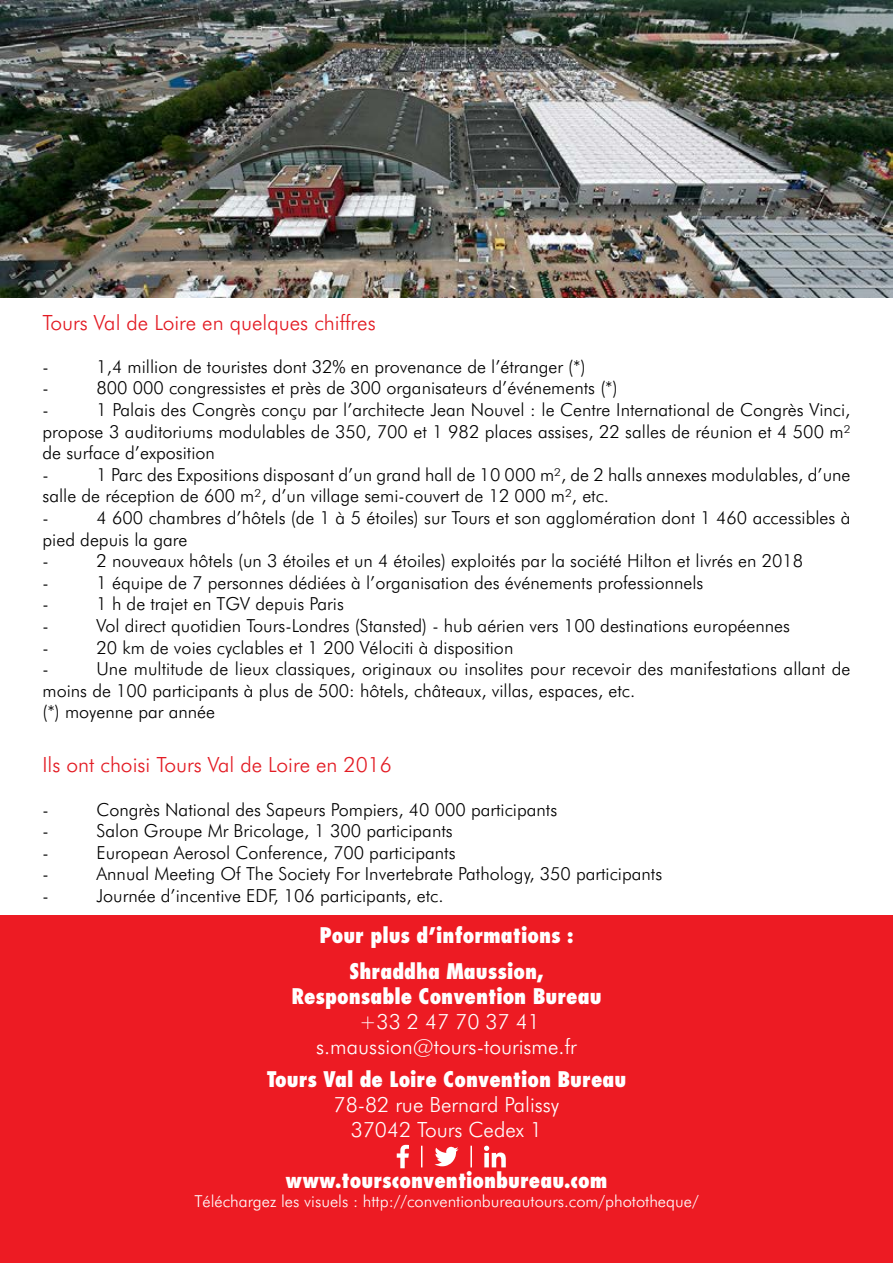
<style>
.page{position:relative;width:893px;height:1263px;background:#fff}
.page>*{position:absolute;margin:0;border:0;box-sizing:border-box;transform-origin:0 0}
.t1{font:800 condensed 21px/36px "Futura";color:#fff;text-align:center}
.t2{font:300 21px/25.2px "Futura BT";color:#fff;text-align:center}
.t3{font:300 21px "Futura BT";color:#e31b23}
.t4{font:300 18px/21.6px "Futura BT";color:#000}
.t5{font:300 16.5px "Futura BT";color:#fff}
</style>
<div class="page">
<div style="left:0;top:915px;width:893px;height:348px;background:#ed1b23"></div>
<img style="left:0;top:0;width:893px;height:298px">
<svg style="left:397px;top:1145px;width:12px;height:23px"></svg>
<svg style="left:434px;top:1146px;width:24px;height:20px"></svg>
<svg style="left:484px;top:1146px;width:22px;height:21px"></svg>
<svg style="left:421px;top:1146px;width:1px;height:21px"></svg>
<hr style="left:470px;top:1146px;width:2px;height:21px;background:#fff">
<p class="t3" style="left:43px;top:309px;width:335px">Tours Val de Loire en quelques chiffres</p>
<p class="t4" style="left:43px;top:355px;width:8px">-</p>
<p class="t4" style="left:97px;top:355px;width:491px">1,4 million de touristes dont 32% en provenance de l’étranger (*)</p>
<p class="t4" style="left:43px;top:377px;width:8px">-</p>
<p class="t4" style="left:97px;top:377px;width:523px">800 000 congressistes et près de 300 organisateurs d’événements (*)</p>
<p class="t4" style="left:43px;top:399px;width:8px">-</p>
<p class="t4" style="left:43px;top:399px;width:809px;text-indent:54px">1 Palais des Congrès conçu par l’architecte Jean Nouvel : le Centre International de Congrès Vinci, propose 3 auditoriums modulables de 350, 700 et 1 982 places assises, 22 salles de réunion et 4 500 m² de surface d’exposition<br>-</p>
<p class="t4" style="left:43px;top:463px;width:809px;text-indent:54px">1 Parc des Expositions disposant d’un grand hall de 10 000 m², de 2 halls annexes modulables, d’une salle de réception de 600 m², d’un village semi-couvert de 12 000 m², etc.<br>-</p>
<p class="t4" style="left:43px;top:507px;width:809px;text-indent:54px">4 600 chambres d’hôtels (de 1 à 5 étoiles) sur Tours et son agglomération dont 1 460 accessibles à pied depuis la gare<br>-</p>
<p class="t4" style="left:97px;top:550px;width:708px">2 nouveaux hôtels (un 3 étoiles et un 4 étoiles) exploités par la société Hilton et livrés en 2018</p>
<p class="t4" style="left:43px;top:571px;width:8px">-</p>
<p class="t4" style="left:97px;top:571px;width:608px">1 équipe de 7 personnes dédiées à l’organisation des événements professionnels</p>
<p class="t4" style="left:43px;top:593px;width:8px">-</p>
<p class="t4" style="left:97px;top:593px;width:249px">1 h de trajet en TGV depuis Paris</p>
<p class="t4" style="left:43px;top:615px;width:8px">-</p>
<p class="t4" style="left:97px;top:615px;width:695px">Vol direct quotidien Tours-Londres (Stansted) - hub aérien vers 100 destinations européennes</p>
<p class="t4" style="left:43px;top:636px;width:8px">-</p>
<p class="t4" style="left:97px;top:636px;width:418px">20 km de voies cyclables et 1 200 Vélociti à disposition</p>
<p class="t4" style="left:43px;top:658px;width:8px">-</p>
<p class="t4" style="left:43px;top:658px;width:809px;text-indent:54px">Une multitude de lieux classiques, originaux ou insolites pour recevoir des manifestations allant de moins de 100 participants à plus de 500: hôtels, châteaux, villas, espaces, etc.<br>(*) moyenne par année</p>
<p class="t3" style="left:43px;top:752px;width:351px">Ils ont choisi Tours Val de Loire en 2016</p>
<p class="t4" style="left:43px;top:798px;width:8px">-</p>
<p class="t4" style="left:97px;top:798px;width:462px">Congrès National des Sapeurs Pompiers, 40 000 participants</p>
<p class="t4" style="left:43px;top:820px;width:8px">-</p>
<p class="t4" style="left:97px;top:820px;width:358px">Salon Groupe Mr Bricolage, 1 300 participants</p>
<p class="t4" style="left:43px;top:841px;width:8px">-</p>
<p class="t4" style="left:97px;top:841px;width:361px">European Aerosol Conference, 700 participants</p>
<p class="t4" style="left:43px;top:863px;width:8px">-</p>
<p class="t4" style="left:97px;top:863px;width:567px">Annual Meeting Of The Society For Invertebrate Pathology, 350 participants</p>
<p class="t4" style="left:43px;top:885px;width:8px">-</p>
<p class="t4" style="left:97px;top:885px;width:349px">Journée d’incentive EDF, 106 participants, etc.</p>
<p class="t1" style="left:319px;top:917px;width:255px">Pour plus d’informations :<br>Shraddha Maussion,</p>
<p class="t1" style="left:291px;top:978px;width:312px">Responsable Convention Bureau</p>
<p class="t2" style="left:316px;top:1009px;width:262px">+33 2 47 70 37 41 s.maussion@tours-tourisme.fr</p>
<p class="t1" style="left:267px;top:1061px;width:361px">Tours Val de Loire Convention Bureau</p>
<p class="t2" style="left:334px;top:1092px;width:227px">78-82 rue Bernard Palissy<br>37042 Tours Cedex 1</p>
<p class="t1" style="left:286px;top:1161px;width:323px">www.toursconventionbureau.com</p>
<p class="t5" style="left:194px;top:1191px;width:506px">Téléchargez les visuels : http://conventionbureautours.com/phototheque/</p>
</div>
